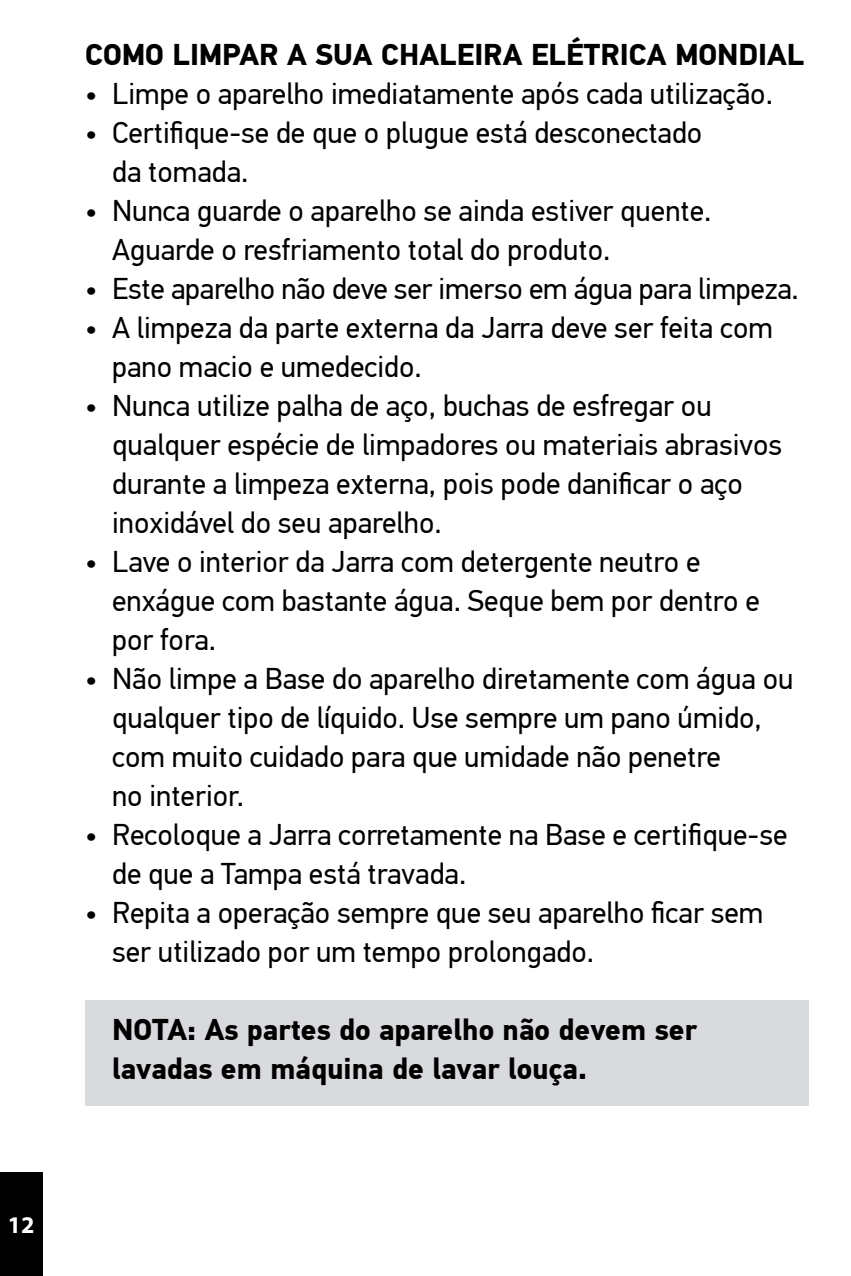
<style>
.page{position:relative;width:851px;height:1276px;background:#fff}
.page>*{position:absolute;margin:0;border:0;box-sizing:border-box;transform-origin:0 0}
.t1{font:30px/39px "PF Din Text Pro";color:#000}
.t2{font:700 30px/39px "PF Din Text Pro";color:#000}
.t3{font:700 24px "Myriad Pro";color:#fff}
</style>
<div class="page">
<div style="left:0;top:1171px;width:43px;height:105px;background:#000"></div>
<div style="left:85px;top:1000px;width:723px;height:105px;background:#d8dade"></div>
<p class="t3" style="left:8px;top:1211px;width:28px">12</p>
<p class="t2" style="left:85px;top:36px;width:720px">COMO LIMPAR A SUA CHALEIRA ELÉTRICA MONDIAL</p>
<p class="t1" style="left:85px;top:75px;width:689px">• Limpe o aparelho imediatamente após cada utilização.</p>
<p class="t1" style="left:112px;top:114px;width:591px;text-indent:-27px">• Certifique-se de que o plugue está desconectado da tomada.</p>
<p class="t1" style="left:112px;top:192px;width:601px;text-indent:-27px">• Nunca guarde o aparelho se ainda estiver quente.<br>Aguarde o resfriamento total do produto.</p>
<p class="t1" style="left:85px;top:270px;width:715px">• Este aparelho não deve ser imerso em água para limpeza.</p>
<p class="t1" style="left:112px;top:309px;width:662px;text-indent:-27px">• A limpeza da parte externa da Jarra deve ser feita com pano macio e umedecido.</p>
<p class="t1" style="left:112px;top:387px;width:671px;text-indent:-27px">• Nunca utilize palha de aço, buchas de esfregar ou qualquer espécie de limpadores ou materiais abrasivos durante a limpeza externa, pois pode danificar o aço inoxidável do seu aparelho.</p>
<p class="t1" style="left:112px;top:543px;width:649px;text-indent:-27px">• Lave o interior da Jarra com detergente neutro e enxágue com bastante água. Seque bem por dentro e por fora.</p>
<p class="t1" style="left:112px;top:660px;width:682px;text-indent:-27px">• Não limpe a Base do aparelho diretamente com água ou qualquer tipo de líquido. Use sempre um pano úmido, com muito cuidado para que umidade não penetre<br>no interior.</p>
<p class="t1" style="left:112px;top:816px;width:676px;text-indent:-27px">• Recoloque a Jarra corretamente na Base e certifique-se de que a Tampa está travada.</p>
<p class="t1" style="left:112px;top:894px;width:652px;text-indent:-27px">• Repita a operação sempre que seu aparelho ficar sem ser utilizado por um tempo prolongado.</p>
<p class="t2" style="left:112px;top:1011px;width:586px">NOTA: As partes do aparelho não devem ser lavadas em máquina de lavar louça.</p>
</div>
